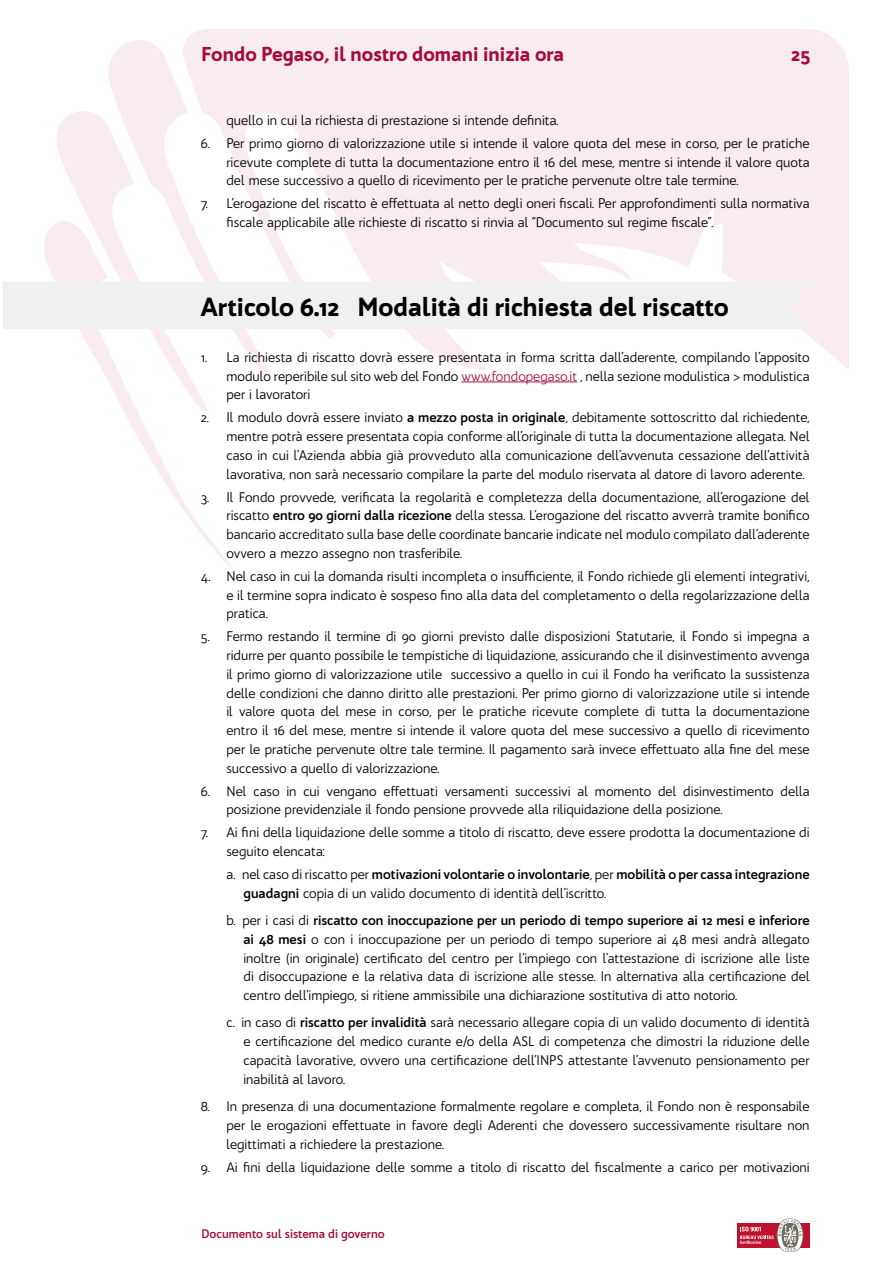
<style>
.page{position:relative;width:893px;height:1263px;background:#fff}
.page>*{position:absolute;margin:0;border:0;box-sizing:border-box;transform-origin:0 0}
.t1{font:900 25.5px "Bw Quinta Pro";color:#000}
.t2{font:900 19.5px "Bw Quinta Pro";color:#a60a3d}
.t3{font:13.5px/18.8px "Bw Quinta Pro";color:#000;text-align:justify}
.t4{font:700 12px "Bw Quinta Pro";color:#a60a3d}
.s1{color:#a7163e}
.s2{font-weight:700}
</style>
<div class="page">
<svg style="left:124px;top:412px;width:109px;height:156px"></svg>
<svg style="left:44px;top:111px;width:164px;height:301px"></svg>
<svg style="left:271px;top:29px;width:578px;height:341px;fill:#f8ecef"></svg>
<svg style="left:93px;top:29px;width:178px;height:347px"></svg>
<div style="left:737px;top:1223px;width:73px;height:25px;background:#bd112f"></div>
<svg style="left:740px;top:1218px;width:64px;height:34px"></svg>
<div style="left:3px;top:281px;width:808px;height:48px;background:#f0f0ef"></div>
<hr style="left:461px;top:382px;width:116px;height:1px;background:#a7163e">
<h2 class="t2" style="left:201px;top:42px;width:364px">Fondo Pegaso, il nostro domani inizia ora</h2>
<h2 class="t2" style="left:791px;top:42px;width:20px">25</h2>
<p class="t3" style="left:226px;top:111px;width:334px">quello in cui la richiesta di prestazione si intende definita.</p>
<p class="t3" style="left:226px;top:134px;width:585px;text-indent:-26px">6. Per primo giorno di valorizzazione utile si intende il valore quota del mese in corso, per le pratiche ricevute complete di tutta la documentazione entro il 16 del mese, mentre si intende il valore quota del mese successivo a quello di ricevimento per le pratiche pervenute oltre tale termine.</p>
<p class="t3" style="left:226px;top:194px;width:585px;text-indent:-26px">7. L’erogazione del riscatto è effettuata al netto degli oneri fiscali. Per approfondimenti sulla normativa fiscale applicabile alle richieste di riscatto si rinvia al “Documento sul regime fiscale”.</p>
<h1 class="t1" style="left:201px;top:290px;width:529px">Articolo 6.12 Modalità di richiesta del riscatto</h1>
<p class="t3" style="left:226px;top:348px;width:585px;text-indent:-26px">1. La richiesta di riscatto dovrà essere presentata in forma scritta dall’aderente, compilando l’apposito modulo reperibile sul sito web del Fondo <span class="s1">www.fondopegaso.it</span> , nella sezione modulistica &gt; modulistica per i lavoratori</p>
<p class="t3" style="left:226px;top:408px;width:585px;text-indent:-26px">2. Il modulo dovrà essere inviato <span class="s2">a mezzo posta in originale</span>, debitamente sottoscritto dal richiedente, mentre potrà essere presentata copia conforme all’originale di tutta la documentazione allegata. Nel caso in cui l’Azienda abbia già provveduto alla comunicazione dell’avvenuta cessazione dell’attività lavorativa, non sarà necessario compilare la parte del modulo riservata al datore di lavoro aderente.</p>
<p class="t3" style="left:226px;top:487px;width:585px;text-indent:-26px">3. Il Fondo provvede, verificata la regolarità e completezza della documentazione, all’erogazione del riscatto <span class="s2">entro 90 giorni dalla ricezione</span> della stessa. L’erogazione del riscatto avverrà tramite bonifico bancario accreditato sulla base delle coordinate bancarie indicate nel modulo compilato dall’aderente ovvero a mezzo assegno non trasferibile.</p>
<p class="t3" style="left:226px;top:567px;width:585px;text-indent:-26px">4. Nel caso in cui la domanda risulti incompleta o insufficiente, il Fondo richiede gli elementi integrativi, e il termine sopra indicato è sospeso fino alla data del completamento o della regolarizzazione della pratica.</p>
<p class="t3" style="left:226px;top:627px;width:585px;text-indent:-26px">5. Fermo restando il termine di 90 giorni previsto dalle disposizioni Statutarie, il Fondo si impegna a ridurre per quanto possibile le tempistiche di liquidazione, assicurando che il disinvestimento avvenga il primo giorno di valorizzazione utile successivo a quello in cui il Fondo ha verificato la sussistenza delle condizioni che danno diritto alle prestazioni. Per primo giorno di valorizzazione utile si intende il valore quota del mese in corso, per le pratiche ricevute complete di tutta la documentazione entro il 16 del mese, mentre si intende il valore quota del mese successivo a quello di ricevimento per le pratiche pervenute oltre tale termine. Il pagamento sarà invece effettuato alla fine del mese successivo a quello di valorizzazione.</p>
<p class="t3" style="left:226px;top:781px;width:585px;text-indent:-26px">6. Nel caso in cui vengano effettuati versamenti successivi al momento del disinvestimento della posizione previdenziale il fondo pensione provvede alla riliquidazione della posizione.</p>
<p class="t3" style="left:226px;top:823px;width:585px;text-indent:-26px">7. Ai fini della liquidazione delle somme a titolo di riscatto, deve essere prodotta la documentazione di seguito elencata:</p>
<p class="t3" style="left:243px;top:865px;width:568px;text-indent:-17px">a. nel caso di riscatto per <span class="s2">motivazioni volontarie o involontarie</span>, per <span class="s2">mobilità o per cassa integrazione guadagni</span> copia di un valido documento di identità dell’iscritto.</p>
<p class="t3" style="left:243px;top:911px;width:568px;text-indent:-17px">b. per i casi di <span class="s2">riscatto con inoccupazione per un periodo di tempo superiore ai 12 mesi e inferiore ai 48 mesi</span> o con i inoccupazione per un periodo di tempo superiore ai 48 mesi andrà allegato inoltre (in originale) certificato del centro per l’impiego con l’attestazione di iscrizione alle liste di disoccupazione e la relativa data di iscrizione alle stesse. In alternativa alla certificazione del centro dell’impiego, si ritiene ammissibile una dichiarazione sostitutiva di atto notorio.</p>
<p class="t3" style="left:243px;top:1013px;width:568px;text-indent:-17px">c. in caso di <span class="s2">riscatto per invalidità</span> sarà necessario allegare copia di un valido documento di identità e certificazione del medico curante e/o della ASL di competenza che dimostri la riduzione delle capacità lavorative, ovvero una certificazione dell’INPS attestante l’avvenuto pensionamento per inabilità al lavoro.</p>
<p class="t3" style="left:226px;top:1097px;width:585px;text-indent:-26px">8. In presenza di una documentazione formalmente regolare e completa, il Fondo non è responsabile per le erogazioni effettuate in favore degli Aderenti che dovessero successivamente risultare non legittimati a richiedere la prestazione.</p>
<p class="t3" style="left:201px;top:1157px;width:610px">9. Ai fini della liquidazione delle somme a titolo di riscatto del fiscalmente a carico per motivazioni</p>
<p class="t4" style="left:201px;top:1226px;width:185px">Documento sul sistema di governo</p>
</div>
